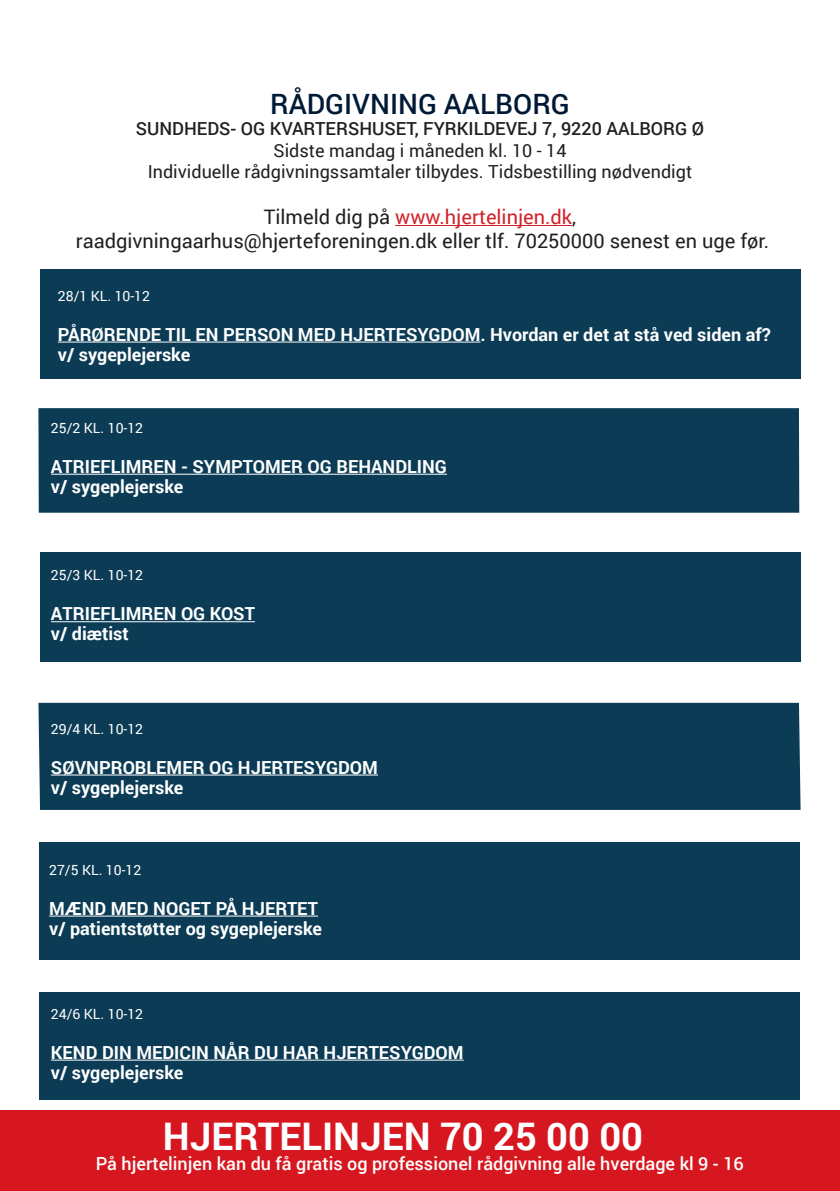
<style>
.page{position:relative;width:840px;height:1191px;background:#fff}
.page>*{position:absolute;margin:0;border:0;box-sizing:border-box;transform-origin:0 0}
.t1{font:700 38px "Roboto";color:#fff}
.t2{font:500 28px "Roboto";color:#001a36}
.t3{font:20px "Roboto";color:#231f20}
.t4{font:20px "Roboto";color:#d1232a}
.t5{font:700 18px "Roboto";color:#fff}
.t6{font:18px "Roboto";color:#231f20}
.t7{font:500 18px "Roboto";color:#fff}
.t8{font:500 18px "Roboto";color:#231f20}
.t9{font:14px "Roboto";color:#fff}
.s1{color:#231f20}
</style>
<div class="page">
<div style="left:0;top:1110px;width:839px;height:81px;background:#d7171f"></div>
<hr style="left:395px;top:225px;width:177px;height:1px;background:#d1232a">
<div style="left:38px;top:408px;width:760px;height:105px;background:#0c3c55"></div>
<div style="left:40px;top:552px;width:760px;height:109px;background:#0c3c55"></div>
<hr style="left:51px;top:621px;width:204px;height:1px;background:#fff">
<div style="left:40px;top:269px;width:760px;height:110px;background:#0c3c55"></div>
<div style="left:38px;top:703px;width:762px;height:107px;background:#0c3c55"></div>
<hr style="left:51px;top:774px;width:327px;height:1px;background:#fff">
<hr style="left:58px;top:341px;width:422px;height:1px;background:#fff">
<div style="left:39px;top:842px;width:759px;height:118px;background:#0c3c55"></div>
<hr style="left:49px;top:915px;width:269px;height:1px;background:#fff">
<div style="left:40px;top:992px;width:759px;height:107px;background:#0c3c55"></div>
<hr style="left:51px;top:474px;width:396px;height:1px;background:#fff">
<hr style="left:51px;top:1059px;width:412px;height:1px;background:#fff">
<p class="t2" style="left:270px;top:84px;width:301px">RÅDGIVNING AALBORG</p>
<p class="t8" style="left:136px;top:116px;width:569px">SUNDHEDS- OG KVARTERSHUSET, FYRKILDEVEJ 7, 9220 AALBORG Ø</p>
<p class="t6" style="left:273px;top:138px;width:294px">Sidste mandag i måneden kl. 10 - 14</p>
<p class="t6" style="left:148px;top:159px;width:545px">Individuelle rådgivningssamtaler tilbydes. Tidsbestilling nødvendigt</p>
<p class="t4" style="left:264px;top:203px;width:313px"><span class="s1">Tilmeld dig på</span> www.hjertelinjen.dk<span class="s1">,</span></p>
<p class="t3" style="left:76px;top:227px;width:694px">raadgivningaarhus@hjerteforeningen.dk eller tlf. 70250000 senest en uge før.</p>
<p class="t9" style="left:58px;top:286px;width:94px">28/1 KL. 10-12</p>
<p class="t5" style="left:58px;top:322px;width:714px">PÅRØRENDE TIL EN PERSON MED HJERTESYGDOM. Hvordan er det at stå ved siden af?</p>
<p class="t5" style="left:58px;top:342px;width:134px">v/ sygeplejerske</p>
<p class="t9" style="left:51px;top:418px;width:94px">25/2 KL. 10-12</p>
<p class="t5" style="left:51px;top:454px;width:397px">ATRIEFLIMREN - SYMPTOMER OG BEHANDLING</p>
<p class="t5" style="left:51px;top:474px;width:134px">v/ sygeplejerske</p>
<p class="t9" style="left:51px;top:565px;width:94px">25/3 KL. 10-12</p>
<p class="t5" style="left:51px;top:601px;width:205px">ATRIEFLIMREN OG KOST</p>
<p class="t5" style="left:51px;top:621px;width:79px">v/ diætist</p>
<p class="t9" style="left:51px;top:719px;width:94px">29/4 KL. 10-12</p>
<p class="t5" style="left:51px;top:754px;width:328px">SØVNPROBLEMER OG HJERTESYGDOM</p>
<p class="t5" style="left:51px;top:774px;width:134px">v/ sygeplejerske</p>
<p class="t9" style="left:49px;top:860px;width:94px">27/5 KL. 10-12</p>
<p class="t5" style="left:49px;top:895px;width:270px">MÆND MED NOGET PÅ HJERTET</p>
<p class="t5" style="left:49px;top:915px;width:274px">v/ patientstøtter og sygeplejerske</p>
<p class="t9" style="left:51px;top:1004px;width:94px">24/6 KL. 10-12</p>
<p class="t5" style="left:51px;top:1039px;width:414px">KEND DIN MEDICIN NÅR DU HAR HJERTESYGDOM</p>
<p class="t5" style="left:51px;top:1059px;width:134px">v/ sygeplejerske</p>
<p class="t1" style="left:163px;top:1109px;width:481px">HJERTELINJEN 70 25 00 00</p>
<p class="t7" style="left:96px;top:1151px;width:649px">På hjertelinjen kan du få gratis og professionel rådgivning alle hverdage kl 9 - 16</p>
</div>
